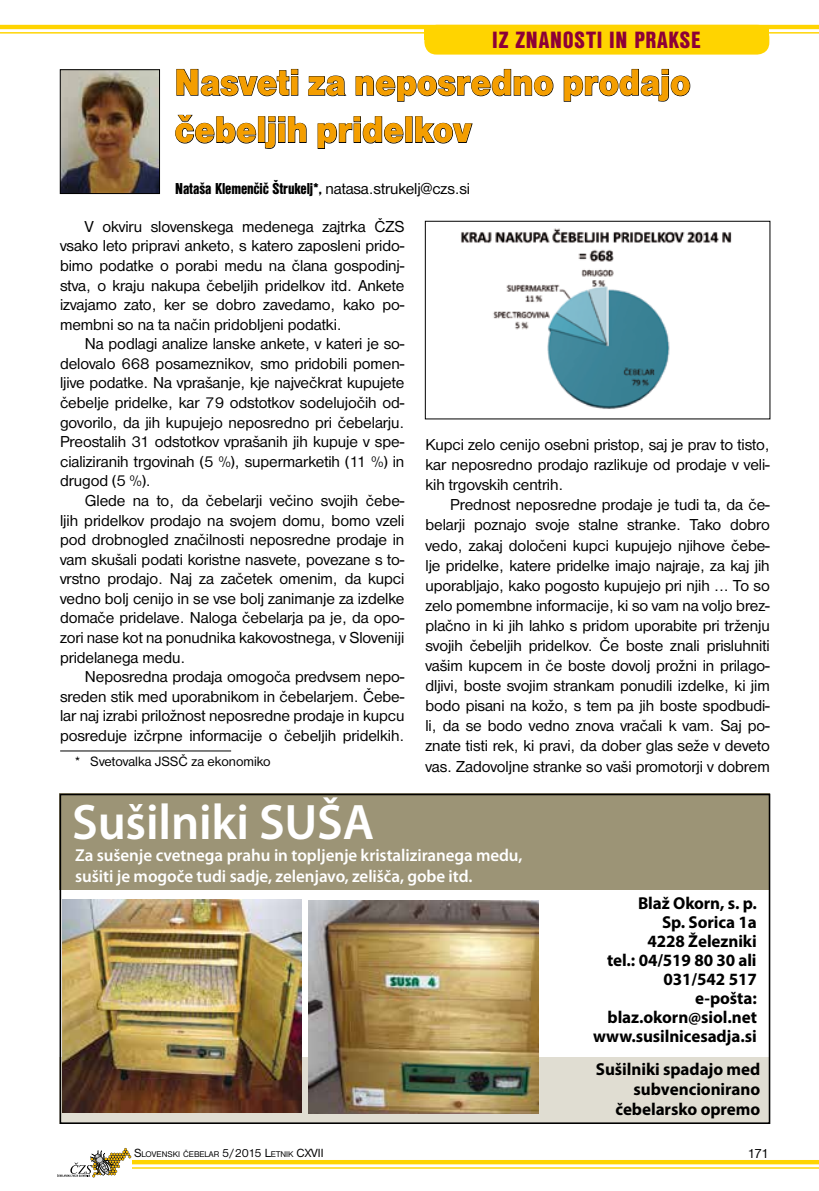
<style>
.page{position:relative;width:819px;height:1191px;background:#fff}
.page>*{position:absolute;margin:0;border:0;box-sizing:border-box;transform-origin:0 0}
.t1{font:600 50.05px "Myriad Pro";letter-spacing:-.005em;color:#fff}
.t2{font:38.5px/47.2px "Nimbus Sans DOT Blac";letter-spacing:-.005em;color:#f49e00;scale:.9 1}
.t3{font:24.5px "Nimbus Sans DOT Blac Cond";letter-spacing:.03em;color:#8d0037}
.t4{font:700 17.32px/19.1px "Myriad Pro";letter-spacing:-.005em;color:#000;text-align:right}
.t5{font:600 17.32px/21px "Myriad Pro";letter-spacing:-.005em;color:#fff}
.t6{font:16.45px/19.6px "Nimbus Sans DOT";letter-spacing:-.005em;color:#000;text-align:justify}
.t7{font:16.45px "Nimbus Sans DOT Blac Cond";letter-spacing:-.01em;color:#000}
.t8{font:14px "Nimbus Sans DOT";color:#000}
.t9{font:8.58px "Nimbus Sans DOT";color:#000}
.s1{font-family:"Nimbus Sans DOT"}
.s2{font-size:12.25px}
</style>
<div class="page">
<hr style="left:81px;top:1160px;width:738px;height:4px;background:#ffd400">
<hr style="left:81px;top:1167px;width:738px;height:1px;background:#ffd400">
<svg style="left:57px;top:1148px;width:74px;height:29px"></svg>
<div style="left:424px;top:25px;width:345px;height:30px;background:#ffd400;border-radius:12px"></div>
<hr style="left:0;top:25px;width:819px;height:4px;background:#ffd400">
<hr style="left:0;top:32px;width:819px;height:2px;background:#ffd400">
<div style="left:424px;top:25px;width:345px;height:15px;background:#ffd400"></div>
<div style="left:60px;top:1057px;width:710px;height:67px;background:#e0ddd2"></div>
<div style="left:60px;top:793px;width:710px;height:86px;background:#9c9476"></div>
<div style="left:60px;top:875px;width:709px;height:15px;background:#9c9476"></div>
<div style="left:60px;top:793px;width:710px;height:331px;border:2px solid #000"></div>
<img style="left:62px;top:899px;width:239px;height:213px">
<img style="left:309px;top:901px;width:229px;height:212px">
<svg style="left:176px;top:68px;width:123px;height:29px"></svg>
<svg style="left:308px;top:75px;width:39px;height:22px"></svg>
<svg style="left:355px;top:68px;width:199px;height:34px"></svg>
<svg style="left:563px;top:68px;width:127px;height:34px"></svg>
<svg style="left:175px;top:114px;width:82px;height:30px"></svg>
<div style="left:258px;top:116px;width:7px;height:27px;border:1px solid #000"></div>
<svg style="left:264px;top:116px;width:43px;height:33px"></svg>
<svg style="left:317px;top:116px;width:87px;height:33px"></svg>
<svg style="left:415px;top:116px;width:58px;height:28px"></svg>
<img style="left:62px;top:71px;width:96px;height:121px">
<div style="left:60px;top:69px;width:100px;height:125px;border:1px solid #000"></div>
<hr style="left:60px;top:750px;width:171px;height:1px;background:#000">
<img style="left:461px;top:228px;width:271px;height:181px">
<div style="left:425px;top:221px;width:345px;height:198px;border:1px solid #000"></div>
<h3 class="t3" style="left:492px;top:26px;width:210px">IZ ZNANOSTI IN PRAKSE</h3>
<h2 class="t2" style="left:175px;top:59px;width:575px">Nasveti za neposredno prodajo čebeljih pridelkov</h2>
<p class="t7" style="left:175px;top:179px;width:296px">Nataša Klemenčič Štrukelj*, <span class="s1">natasa.strukelj@czs.si</span></p>
<p class="t6" style="left:60px;top:217px;width:346px;text-indent:25px">V okviru slovenskega medenega zajtrka ČZS vsako leto pripravi anketo, s katero zaposleni prido&shy;bimo podatke o porabi medu na člana gospodinj&shy;stva, o kraju nakupa čebeljih pridelkov itd. Ankete izvajamo zato, ker se dobro zavedamo, kako po&shy;membni so na ta način pridobljeni podatki.</p>
<p class="t6" style="left:60px;top:334px;width:346px;text-indent:25px">Na podlagi analize lanske ankete, v kateri je so&shy;delovalo 668 posameznikov, smo pridobili pomen&shy;ljive podatke. Na vprašanje, kje največkrat kupujete čebelje pridelke, kar 79 odstotkov sodelujočih od&shy;govorilo, da jih kupujejo neposredno pri čebelarju.<br>Preostalih 31 odstotkov vprašanih jih kupuje v spe&shy;cializiranih trgovinah (5 %), supermarketih (11 %) in drugod (5 %).</p>
<p class="t6" style="left:60px;top:491px;width:346px;text-indent:25px">Glede na to, da čebelarji večino svojih čebe&shy;ljih pridelkov prodajo na svojem domu, bomo vzeli pod drobnogled značilnosti neposredne prodaje in vam skušali podati koristne nasvete, povezane s to&shy;vrstno prodajo. Naj za začetek omenim, da kupci vedno bolj cenijo in se vse bolj zanimanje za izdelke domače pridelave. Naloga čebelarja pa je, da opo&shy;zori nase kot na ponudnika kakovostnega, v Sloveniji pridelanega medu.</p>
<p class="t6" style="left:60px;top:667px;width:346px;text-indent:25px">Neposredna prodaja omogoča predvsem nepo&shy;sreden stik med uporabnikom in čebelarjem. Čebe&shy;lar naj izrabi priložnost neposredne prodaje in kupcu posreduje izčrpne informacije o čebeljih pridelkih.</p>
<p class="t8" style="left:75px;top:753px;width:197px">* Svetovalka JSSČ za ekonomiko</p>
<p class="t6" style="left:425px;top:435px;width:346px;line-height:20.1px">Kupci zelo cenijo osebni pristop, saj je prav to tisto, kar neposredno prodajo razlikuje od prodaje v veli&shy;kih trgovskih centrih.</p>
<p class="t6" style="left:425px;top:495px;width:346px;line-height:20.1px;text-indent:25px">Prednost neposredne prodaje je tudi ta, da če&shy;belarji poznajo svoje stalne stranke. Tako dobro vedo, zakaj določeni kupci kupujejo njihove čebe&shy;lje pridelke, katere pridelke imajo najraje, za kaj jih uporabljajo, kako pogosto kupujejo pri njih ... To so zelo pomembne informacije, ki so vam na voljo brez&shy;plačno in ki jih lahko s pridom uporabite pri trženju svojih čebeljih pridelkov. Če boste znali prisluhniti vašim kupcem in če boste dovolj prožni in prilago&shy;dljivi, boste svojim strankam ponudili izdelke, ki jim bodo pisani na kožo, s tem pa jih boste spodbudi&shy;li, da se bodo vedno znova vračali k vam. Saj po&shy;znate tisti rek, ki pravi, da dober glas seže v deveto vas. Zadovoljne stranke so vaši promotorji v dobrem</p>
<h1 class="t1" style="left:72px;top:790px;width:303px">Sušilniki SUŠA</h1>
<p class="t5" style="left:75px;top:844px;width:449px">Za sušenje cvetnega prahu in topljenje kristaliziranega medu, sušiti je mogoče tudi sadje, zelenjavo, zelišča, gobe itd.</p>
<p class="t4" style="left:638px;top:893px;width:120px">Blaž Okorn, s. p.</p>
<p class="t4" style="left:593px;top:912px;width:165px">Sp. Sorica 1a<br>4228 Železniki<br>tel.: 04/519 80 30 ali<br>031/542 517<br>e-pošta: blaz.okorn@siol.net www.susilnicesadja.si</p>
<p class="t4" style="left:596px;top:1057px;width:166px;line-height:20.5px">Sušilniki spadajo med subvencionirano čebelarsko opremo</p>
<p class="t9" style="left:134px;top:1149px;width:191px"><span class="s2">S</span>LOVENSKI ČEBELAR <span class="s2">5/2015 L</span>ETNIK <span class="s2">CXVII</span></p>
<p class="t8" style="left:747px;top:1145px;width:23px">171</p>
</div>
